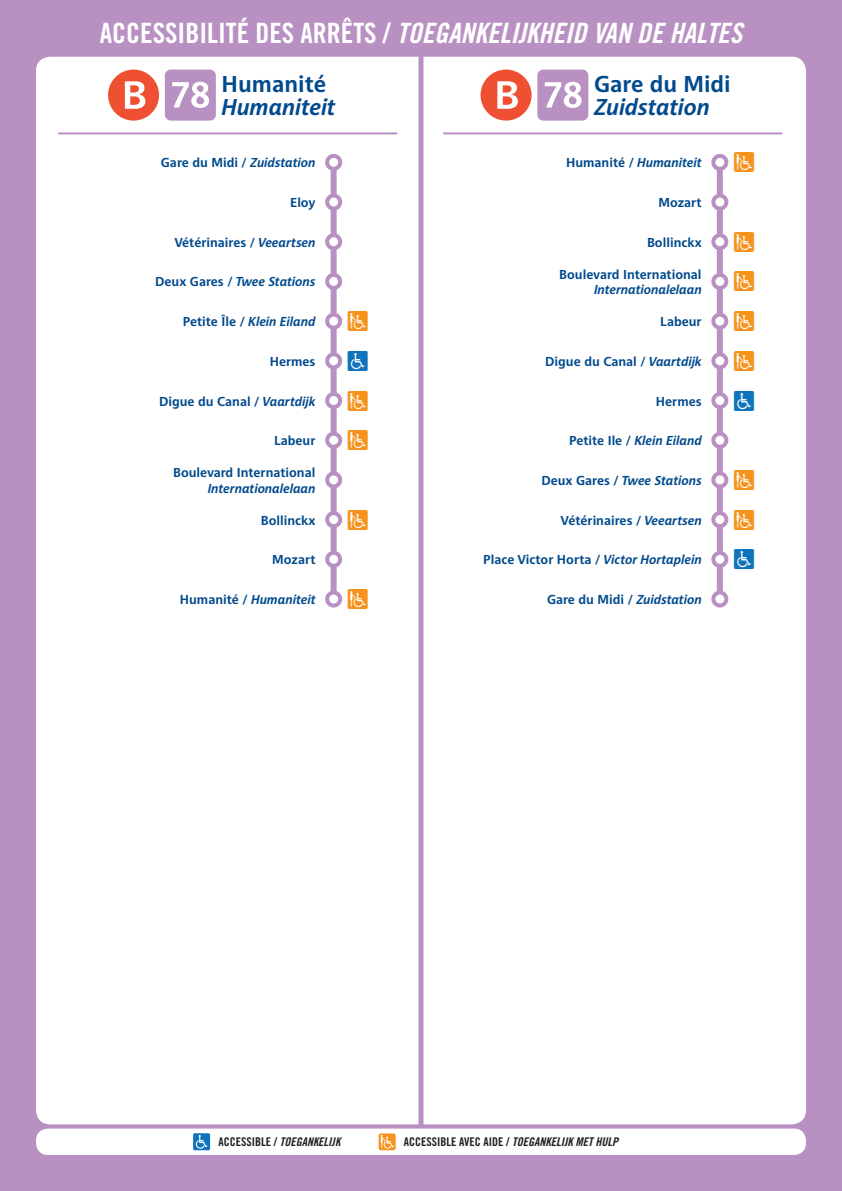
<style>
.page{position:relative;width:842px;height:1191px;background:#b890c2}
.page>*{position:absolute;margin:0;border:0;box-sizing:border-box;transform-origin:0 0}
.t1{font:28px "Trade Gothic LT Std Bd Cn 20 Obl";color:#fff}
.t2{font:italic 700 23px/23px "Brusseline";color:#004a8d}
.Picto{font:20px "STIB Picto";color:#f7931d}
.Picto-2{font:20px "STIB Picto";color:#1074bc}
.Gauche_FR_-_NL{font:700 13px/15.6px "Brusseline";color:#004a8d;text-align:right}
.Gauche_FR_-_NL-2{font:italic 700 13px "Brusseline";color:#004a8d}
.t3{font:12px "Trade Gothic LT Std Bd Cn 20";color:#231f20}
.t4{font:12px "Trade Gothic LT Std Bd Cn 20 Obl";color:#231f20}
.s1{font-family:"Trade Gothic LT Std Bd Cn 20"}
.s2{font-style:normal}
.s3{font-style:italic}
.s4{font-family:"Trade Gothic LT Std Bd Cn 20 Obl"}
</style>
<div class="page">
<div style="left:36px;top:57px;width:770px;height:1067px;background:#fff;border-radius:14px"></div>
<hr style="left:59px;top:132px;width:338px;height:2px;background:#b890c2">
<div style="left:418px;top:0;width:5px;height:1129px;background:#b890c2"></div>
<hr style="left:444px;top:132px;width:337px;height:2px;background:#b890c2">
<div style="left:331px;top:162px;width:6px;height:438px;background:#b890c2"></div>
<div style="left:717px;top:160px;width:6px;height:441px;background:#b890c2"></div>
<div style="left:108px;top:70px;width:51px;height:51px;background:#ef5032;border-radius:50%"></div>
<svg style="left:125px;top:81px;width:20px;height:28px"></svg>
<div style="left:165px;top:70px;width:51px;height:51px;background:#b890c2;border-radius:6px"></div>
<svg style="left:172px;top:82px;width:37px;height:26px"></svg>
<div style="left:480px;top:70px;width:52px;height:51px;background:#ef5032;border-radius:50%"></div>
<svg style="left:497px;top:81px;width:21px;height:28px"></svg>
<div style="left:537px;top:70px;width:51px;height:51px;background:#b890c2;border-radius:6px"></div>
<svg style="left:545px;top:82px;width:37px;height:26px"></svg>
<div style="left:327px;top:156px;width:13px;height:13px;background:#fff;border-radius:50%"></div>
<div style="left:325px;top:154px;width:17px;height:17px;border:4px solid #b890c2;border-radius:50%"></div>
<div style="left:327px;top:195px;width:13px;height:13px;background:#fff;border-radius:50%"></div>
<div style="left:325px;top:193px;width:17px;height:17px;border:4px solid #b890c2;border-radius:50%"></div>
<div style="left:327px;top:235px;width:13px;height:13px;background:#fff;border-radius:50%"></div>
<div style="left:325px;top:233px;width:17px;height:17px;border:4px solid #b890c2;border-radius:50%"></div>
<div style="left:327px;top:275px;width:13px;height:13px;background:#fff;border-radius:50%"></div>
<div style="left:325px;top:273px;width:17px;height:17px;border:4px solid #b890c2;border-radius:50%"></div>
<div style="left:327px;top:315px;width:13px;height:13px;background:#fff;border-radius:50%"></div>
<div style="left:325px;top:313px;width:17px;height:17px;border:4px solid #b890c2;border-radius:50%"></div>
<div style="left:327px;top:354px;width:13px;height:13px;background:#fff;border-radius:50%"></div>
<div style="left:325px;top:352px;width:17px;height:17px;border:4px solid #b890c2;border-radius:50%"></div>
<div style="left:327px;top:394px;width:13px;height:13px;background:#fff;border-radius:50%"></div>
<div style="left:325px;top:392px;width:17px;height:17px;border:4px solid #b890c2;border-radius:50%"></div>
<div style="left:327px;top:434px;width:13px;height:13px;background:#fff;border-radius:50%"></div>
<div style="left:325px;top:432px;width:17px;height:17px;border:4px solid #b890c2;border-radius:50%"></div>
<div style="left:327px;top:473px;width:13px;height:13px;background:#fff;border-radius:50%"></div>
<div style="left:325px;top:471px;width:17px;height:17px;border:4px solid #b890c2;border-radius:50%"></div>
<div style="left:327px;top:513px;width:13px;height:13px;background:#fff;border-radius:50%"></div>
<div style="left:325px;top:511px;width:17px;height:17px;border:4px solid #b890c2;border-radius:50%"></div>
<div style="left:327px;top:553px;width:13px;height:13px;background:#fff;border-radius:50%"></div>
<div style="left:325px;top:551px;width:17px;height:17px;border:4px solid #b890c2;border-radius:50%"></div>
<div style="left:327px;top:592px;width:13px;height:13px;background:#fff;border-radius:50%"></div>
<div style="left:325px;top:590px;width:17px;height:17px;border:4px solid #b890c2;border-radius:50%"></div>
<div style="left:713px;top:156px;width:13px;height:13px;background:#fff;border-radius:50%"></div>
<div style="left:711px;top:154px;width:17px;height:17px;border:4px solid #b890c2;border-radius:50%"></div>
<div style="left:713px;top:195px;width:13px;height:13px;background:#fff;border-radius:50%"></div>
<div style="left:711px;top:193px;width:17px;height:17px;border:4px solid #b890c2;border-radius:50%"></div>
<div style="left:713px;top:235px;width:13px;height:13px;background:#fff;border-radius:50%"></div>
<div style="left:711px;top:233px;width:17px;height:17px;border:4px solid #b890c2;border-radius:50%"></div>
<div style="left:713px;top:275px;width:13px;height:13px;background:#fff;border-radius:50%"></div>
<div style="left:711px;top:273px;width:17px;height:17px;border:4px solid #b890c2;border-radius:50%"></div>
<div style="left:713px;top:315px;width:13px;height:13px;background:#fff;border-radius:50%"></div>
<div style="left:711px;top:313px;width:17px;height:17px;border:4px solid #b890c2;border-radius:50%"></div>
<div style="left:713px;top:354px;width:13px;height:13px;background:#fff;border-radius:50%"></div>
<div style="left:711px;top:352px;width:17px;height:17px;border:4px solid #b890c2;border-radius:50%"></div>
<div style="left:713px;top:394px;width:13px;height:13px;background:#fff;border-radius:50%"></div>
<div style="left:711px;top:392px;width:17px;height:17px;border:4px solid #b890c2;border-radius:50%"></div>
<div style="left:713px;top:434px;width:13px;height:13px;background:#fff;border-radius:50%"></div>
<div style="left:711px;top:432px;width:17px;height:17px;border:4px solid #b890c2;border-radius:50%"></div>
<div style="left:713px;top:473px;width:13px;height:13px;background:#fff;border-radius:50%"></div>
<div style="left:711px;top:471px;width:17px;height:17px;border:4px solid #b890c2;border-radius:50%"></div>
<div style="left:713px;top:513px;width:13px;height:13px;background:#fff;border-radius:50%"></div>
<div style="left:711px;top:511px;width:17px;height:17px;border:4px solid #b890c2;border-radius:50%"></div>
<div style="left:713px;top:553px;width:13px;height:13px;background:#fff;border-radius:50%"></div>
<div style="left:711px;top:551px;width:17px;height:17px;border:4px solid #b890c2;border-radius:50%"></div>
<div style="left:713px;top:592px;width:13px;height:13px;background:#fff;border-radius:50%"></div>
<div style="left:711px;top:590px;width:17px;height:17px;border:4px solid #b890c2;border-radius:50%"></div>
<div style="left:36px;top:1128px;width:770px;height:27px;background:#fff;border-radius:12px"></div>
<div style="left:193px;top:1133px;width:17px;height:17px;background:#1074bc"></div>
<svg style="left:196px;top:1135px;width:11px;height:13px"></svg>
<svg style="left:379px;top:1133px;width:17px;height:17px"></svg>
<h1 class="t1" style="left:100px;top:16px;width:644px"><span class="s1">ACCESSIBILITÉ DES ARRÊTS /</span> TOEGANKELIJKHEID VAN DE HALTES</h1>
<p class="t2" style="left:222px;top:73px;width:115px"><span class="s2">Humanité<br></span>Humaniteit</p>
<p class="t2" style="left:594px;top:73px;width:138px"><span class="s2">Gare du Midi<br></span>Zuidstation</p>
<p class="Gauche_FR_-_NL" style="left:161px;top:155px;width:156px">Gare du Midi / <span class="s3">Zuidstation</span></p>
<p class="Gauche_FR_-_NL" style="left:290px;top:195px;width:27px">Eloy</p>
<p class="Gauche_FR_-_NL" style="left:174px;top:234px;width:143px">Vétérinaires / <span class="s3">Veeartsen</span></p>
<p class="Gauche_FR_-_NL-2" style="left:155px;top:274px;width:162px"><span class="s2">Deux Gares /</span> Twee Stations</p>
<p class="Gauche_FR_-_NL-2" style="left:183px;top:314px;width:134px"><span class="s2">Petite Île /</span> Klein Eiland</p>
<p class="Picto" style="left:348px;top:311px;width:21px">2</p>
<p class="Gauche_FR_-_NL" style="left:270px;top:353px;width:47px">Hermes</p>
<p class="Picto-2" style="left:348px;top:351px;width:21px">1</p>
<p class="Gauche_FR_-_NL" style="left:159px;top:393px;width:158px">Digue du Canal / <span class="s3">Vaartdijk</span></p>
<p class="Picto" style="left:348px;top:390px;width:21px">2</p>
<p class="Gauche_FR_-_NL" style="left:274px;top:433px;width:43px">Labeur</p>
<p class="Picto" style="left:348px;top:430px;width:21px">2</p>
<p class="Gauche_FR_-_NL" style="left:173px;top:465px;width:144px">Boulevard International<br><span class="s3">Internationalelaan</span></p>
<p class="Gauche_FR_-_NL" style="left:261px;top:512px;width:56px">Bollinckx</p>
<p class="Picto" style="left:348px;top:509px;width:21px">2</p>
<p class="Gauche_FR_-_NL" style="left:272px;top:552px;width:45px">Mozart</p>
<p class="Gauche_FR_-_NL-2" style="left:180px;top:592px;width:137px"><span class="s2">Humanité /</span> Humaniteit</p>
<p class="Picto" style="left:348px;top:589px;width:21px">2</p>
<p class="Gauche_FR_-_NL-2" style="left:566px;top:155px;width:137px"><span class="s2">Humanité /</span> Humaniteit</p>
<p class="Picto" style="left:734px;top:152px;width:21px">2</p>
<p class="Gauche_FR_-_NL" style="left:658px;top:195px;width:45px">Mozart</p>
<p class="Gauche_FR_-_NL" style="left:647px;top:234px;width:56px">Bollinckx</p>
<p class="Picto" style="left:734px;top:232px;width:21px">2</p>
<p class="Gauche_FR_-_NL" style="left:559px;top:266px;width:144px">Boulevard International<br><span class="s3">Internationalelaan</span></p>
<p class="Picto" style="left:734px;top:271px;width:21px">2</p>
<p class="Gauche_FR_-_NL" style="left:660px;top:314px;width:43px">Labeur</p>
<p class="Picto" style="left:734px;top:311px;width:21px">2</p>
<p class="Gauche_FR_-_NL" style="left:545px;top:353px;width:158px">Digue du Canal / <span class="s3">Vaartdijk</span></p>
<p class="Picto" style="left:734px;top:351px;width:21px">2</p>
<p class="Gauche_FR_-_NL" style="left:656px;top:393px;width:47px">Hermes</p>
<p class="Picto-2" style="left:734px;top:390px;width:21px">1</p>
<p class="Gauche_FR_-_NL-2" style="left:569px;top:433px;width:134px"><span class="s2">Petite Ile /</span> Klein Eiland</p>
<p class="Gauche_FR_-_NL-2" style="left:541px;top:473px;width:162px"><span class="s2">Deux Gares /</span> Twee Stations</p>
<p class="Picto" style="left:734px;top:470px;width:21px">2</p>
<p class="Gauche_FR_-_NL" style="left:560px;top:512px;width:143px">Vétérinaires / <span class="s3">Veeartsen</span></p>
<p class="Picto" style="left:734px;top:509px;width:21px">2</p>
<p class="Gauche_FR_-_NL" style="left:483px;top:552px;width:220px">Place Victor Horta / <span class="s3">Victor Hortaplein</span></p>
<p class="Picto-2" style="left:734px;top:549px;width:21px">1</p>
<p class="Gauche_FR_-_NL" style="left:547px;top:592px;width:156px">Gare du Midi / <span class="s3">Zuidstation</span></p>
<p class="t4" style="left:218px;top:1134px;width:123px"><span class="s1">ACCESSIBLE /</span> TOEGANKELIJK</p>
<p class="t3" style="left:404px;top:1134px;width:216px">ACCESSIBLE AVEC AIDE / <span class="s4">TOEGANKELIJK MET HULP</span></p>
</div>
